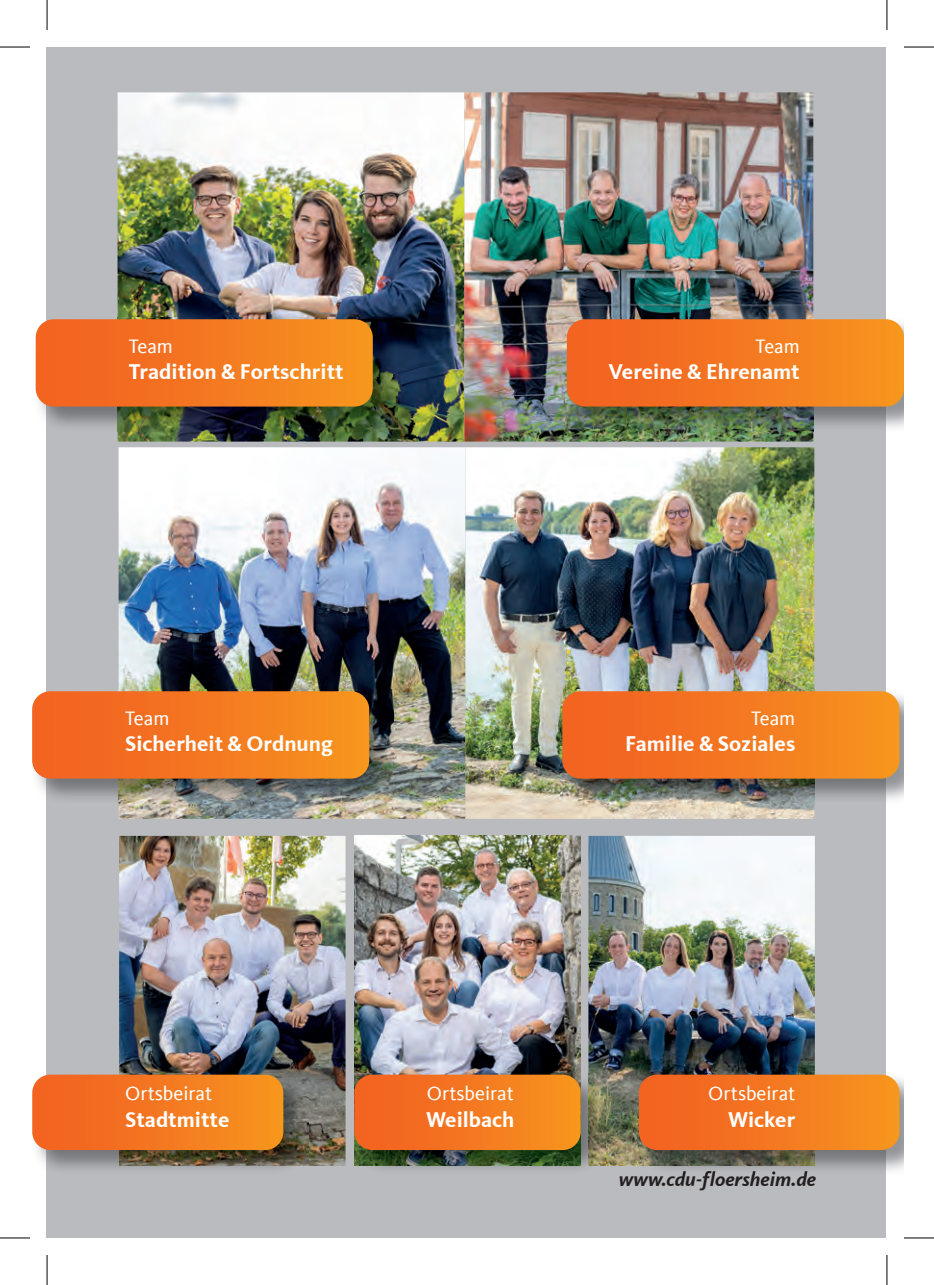
<style>
.page{position:relative;width:934px;height:1285px;background:#fff}
.page>*{position:absolute;margin:0;border:0;box-sizing:border-box;transform-origin:0 0}
.t1{font:700 22px "CDU Kievit Tab";color:#fff}
.t2{font:20px "CDU Kievit Tab";color:#fff}
.t3{font:italic 700 20px "CDU Kievit Tab";color:#231f20}
</style>
<div class="page">
<div style="left:46px;top:47px;width:839px;height:1191px;background:#babbbe"></div>
<img style="left:117px;top:92px;width:347px;height:349px">
<img style="left:464px;top:92px;width:349px;height:349px">
<img style="left:119px;top:447px;width:346px;height:372px">
<img style="left:465px;top:447px;width:349px;height:372px">
<img style="left:35px;top:318px;width:362px;height:113px">
<svg style="left:36px;top:319px;width:336px;height:87px;background:#f37922"></svg>
<img style="left:565px;top:318px;width:338px;height:113px">
<svg style="left:566px;top:319px;width:337px;height:87px;background:#f37921"></svg>
<img style="left:37px;top:690px;width:357px;height:113px">
<svg style="left:32px;top:691px;width:337px;height:87px;background:#f27921"></svg>
<img style="left:560px;top:690px;width:343px;height:113px">
<svg style="left:562px;top:691px;width:337px;height:87px;background:#f37921"></svg>
<img style="left:119px;top:836px;width:226px;height:330px">
<img style="left:354px;top:836px;width:226px;height:237px">
<img style="left:588px;top:836px;width:226px;height:330px">
<img style="left:37px;top:1073px;width:249px;height:96px">
<img style="left:119px;top:1073px;width:189px;height:93px">
<svg style="left:32px;top:1074px;width:251px;height:76px;background:#f27922"></svg>
<img style="left:660px;top:1073px;width:243px;height:102px">
<img style="left:660px;top:1171px;width:155px;height:4px">
<img style="left:637px;top:1073px;width:177px;height:93px">
<svg style="left:638px;top:1074px;width:261px;height:76px;background:#f17822"></svg>
<img style="left:354px;top:1073px;width:234px;height:96px">
<img style="left:588px;top:1073px;width:17px;height:93px">
<svg style="left:354px;top:1074px;width:226px;height:76px;background:#f07821"></svg>
<hr style="left:0;top:47px;width:30px;height:1px;background:#000">
<hr style="left:903px;top:47px;width:30px;height:1px;background:#000">
<hr style="left:0;top:1237px;width:30px;height:1px;background:#000">
<hr style="left:903px;top:1237px;width:30px;height:1px;background:#000">
<hr style="left:47px;top:0;width:1px;height:30px;background:#000">
<hr style="left:47px;top:1255px;width:1px;height:30px;background:#000">
<hr style="left:886px;top:0;width:1px;height:30px;background:#000">
<hr style="left:886px;top:1255px;width:1px;height:30px;background:#000">
<p class="t2" style="left:129px;top:335px;width:46px">Team</p>
<p class="t1" style="left:129px;top:359px;width:216px">Tradition &amp; Fortschritt</p>
<p class="t2" style="left:755px;top:335px;width:46px">Team</p>
<p class="t1" style="left:608px;top:359px;width:192px">Vereine &amp; Ehrenamt</p>
<p class="t2" style="left:125px;top:706px;width:46px">Team</p>
<p class="t1" style="left:125px;top:731px;width:209px">Sicherheit &amp; Ordnung</p>
<p class="t2" style="left:750px;top:706px;width:46px">Team</p>
<p class="t1" style="left:625px;top:731px;width:171px">Familie &amp; Soziales</p>
<p class="t2" style="left:125px;top:1082px;width:88px">Ortsbeirat</p>
<p class="t1" style="left:125px;top:1106px;width:106px">Stadtmitte</p>
<p class="t2" style="left:426px;top:1082px;width:88px">Ortsbeirat</p>
<p class="t1" style="left:426px;top:1106px;width:90px">Weilbach</p>
<p class="t2" style="left:708px;top:1082px;width:88px">Ortsbeirat</p>
<p class="t1" style="left:728px;top:1106px;width:68px">Wicker</p>
<p class="t3" style="left:618px;top:1167px;width:199px">www.cdu-floersheim.de</p>
</div>
